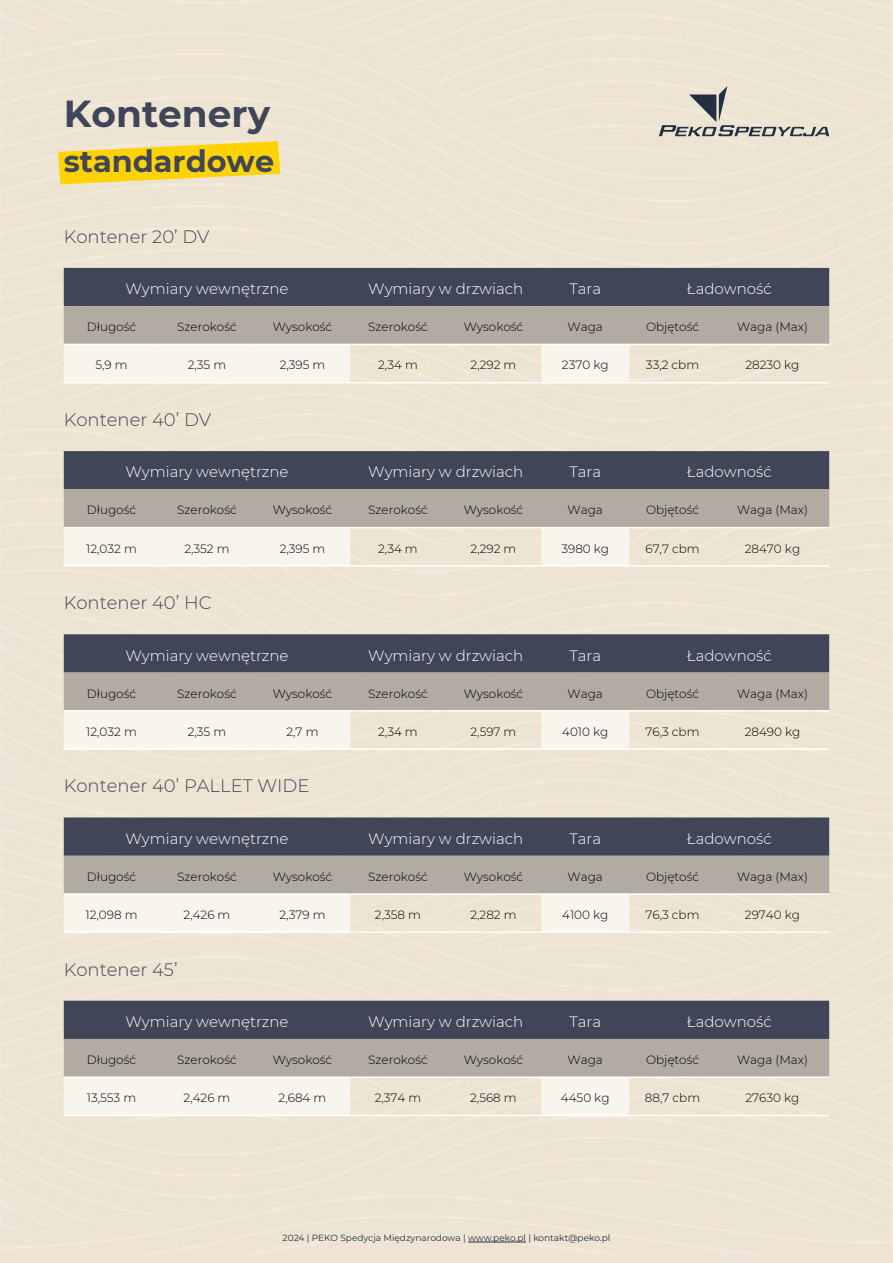
<style>
.page{position:relative;width:893px;height:1263px;background:#fff}
.page>*{position:absolute;margin:0;border:0;box-sizing:border-box;transform-origin:0 0}
.t1{font:700 37.5px "Montserrat";color:#404657}
.t2{font:700 30.3px "Montserrat";color:#404657}
.t3{font:300 18px "Montserrat";color:#404657}
.t4{font:300 15px "Montserrat";color:#fff}
.t5{font:300 12px "Montserrat";color:#000}
.t6{font:9px "Montserrat";color:#243040}
</style>
<div class="page">
<svg style="left:58px;top:141px;width:222px;height:43px;background:#fad736"></svg>
<svg style="left:64px;top:268px;width:765px;height:114px;background:#a19e9d"></svg>
<hr style="left:64px;top:344px;width:95px;height:1px;background:#fff">
<hr style="left:159px;top:344px;width:96px;height:1px;background:#fff">
<hr style="left:255px;top:344px;width:95px;height:1px;background:#fff">
<hr style="left:350px;top:344px;width:96px;height:1px;background:#fff">
<hr style="left:446px;top:344px;width:95px;height:1px;background:#fff">
<hr style="left:541px;top:344px;width:88px;height:1px;background:#fff">
<hr style="left:629px;top:344px;width:87px;height:1px;background:#fff">
<hr style="left:716px;top:344px;width:113px;height:1px;background:#fff">
<svg style="left:64px;top:451px;width:765px;height:114px;background:#a19e9d"></svg>
<hr style="left:64px;top:527px;width:95px;height:1px;background:#fff">
<hr style="left:159px;top:527px;width:96px;height:1px;background:#fff">
<hr style="left:255px;top:527px;width:95px;height:1px;background:#fff">
<hr style="left:350px;top:527px;width:96px;height:1px;background:#fff">
<hr style="left:446px;top:527px;width:95px;height:1px;background:#fff">
<hr style="left:541px;top:527px;width:88px;height:1px;background:#fff">
<hr style="left:629px;top:527px;width:87px;height:1px;background:#fff">
<hr style="left:716px;top:527px;width:113px;height:1px;background:#fff">
<svg style="left:64px;top:634px;width:765px;height:114px;background:#a19e9d"></svg>
<hr style="left:64px;top:710px;width:95px;height:1px;background:#fff">
<hr style="left:159px;top:710px;width:96px;height:1px;background:#fff">
<hr style="left:255px;top:710px;width:95px;height:1px;background:#fff">
<hr style="left:350px;top:710px;width:96px;height:1px;background:#fff">
<hr style="left:446px;top:710px;width:95px;height:1px;background:#fff">
<hr style="left:541px;top:710px;width:88px;height:1px;background:#fff">
<hr style="left:629px;top:710px;width:87px;height:1px;background:#fff">
<hr style="left:716px;top:710px;width:113px;height:1px;background:#fff">
<svg style="left:64px;top:817px;width:765px;height:114px;background:#a09e9c"></svg>
<hr style="left:64px;top:893px;width:95px;height:2px;background:#fff">
<hr style="left:159px;top:893px;width:96px;height:2px;background:#fff">
<hr style="left:255px;top:893px;width:95px;height:2px;background:#fff">
<hr style="left:350px;top:893px;width:96px;height:2px;background:#fff">
<hr style="left:446px;top:893px;width:95px;height:2px;background:#fff">
<hr style="left:541px;top:893px;width:88px;height:2px;background:#fff">
<hr style="left:629px;top:893px;width:87px;height:2px;background:#fff">
<hr style="left:716px;top:893px;width:113px;height:2px;background:#fff">
<svg style="left:64px;top:1001px;width:765px;height:114px;background:#a09e9c"></svg>
<hr style="left:64px;top:1076px;width:95px;height:2px;background:#fff">
<hr style="left:159px;top:1076px;width:96px;height:2px;background:#fff">
<hr style="left:255px;top:1076px;width:95px;height:2px;background:#fff">
<hr style="left:350px;top:1076px;width:96px;height:2px;background:#fff">
<hr style="left:446px;top:1076px;width:95px;height:2px;background:#fff">
<hr style="left:541px;top:1076px;width:88px;height:2px;background:#fff">
<hr style="left:629px;top:1076px;width:87px;height:2px;background:#fff">
<hr style="left:716px;top:1076px;width:113px;height:2px;background:#fff">
<svg style="left:659px;top:86px;width:170px;height:50px;background:#d0c9be"></svg>
<hr style="left:468px;top:1242px;width:58px;height:1px;background:#243040">
<h1 class="t1" style="left:64px;top:87px;width:208px">Kontenery</h1>
<h2 class="t2" style="left:64px;top:139px;width:212px">standardowe</h2>
<h3 class="t3" style="left:64px;top:224px;width:147px">Kontener 20’ DV</h3>
<p class="t4" style="left:125px;top:279px;width:165px">Wymiary wewnętrzne</p>
<p class="t4" style="left:368px;top:279px;width:157px">Wymiary w drzwiach</p>
<p class="t4" style="left:569px;top:279px;width:33px">Tara</p>
<p class="t4" style="left:687px;top:279px;width:86px">Ładowność</p>
<p class="t5" style="left:87px;top:319px;width:51px">Długość</p>
<p class="t5" style="left:177px;top:319px;width:61px">Szerokość</p>
<p class="t5" style="left:273px;top:319px;width:61px">Wysokość</p>
<p class="t5" style="left:368px;top:319px;width:61px">Szerokość</p>
<p class="t5" style="left:464px;top:319px;width:61px">Wysokość</p>
<p class="t5" style="left:568px;top:319px;width:37px">Waga</p>
<p class="t5" style="left:646px;top:319px;width:55px">Objętość</p>
<p class="t5" style="left:737px;top:319px;width:72px">Waga (Max)</p>
<p class="t5" style="left:95px;top:357px;width:34px">5,9 m</p>
<p class="t5" style="left:188px;top:357px;width:40px">2,35 m</p>
<p class="t5" style="left:280px;top:357px;width:47px">2,395 m</p>
<p class="t5" style="left:378px;top:357px;width:41px">2,34 m</p>
<p class="t5" style="left:471px;top:357px;width:47px">2,292 m</p>
<p class="t5" style="left:562px;top:357px;width:48px">2370 kg</p>
<p class="t5" style="left:646px;top:357px;width:55px">33,2 cbm</p>
<p class="t5" style="left:745px;top:357px;width:56px">28230 kg</p>
<h3 class="t3" style="left:64px;top:407px;width:149px">Kontener 40’ DV</h3>
<p class="t4" style="left:125px;top:462px;width:165px">Wymiary wewnętrzne</p>
<p class="t4" style="left:368px;top:462px;width:157px">Wymiary w drzwiach</p>
<p class="t4" style="left:569px;top:462px;width:33px">Tara</p>
<p class="t4" style="left:687px;top:462px;width:86px">Ładowność</p>
<p class="t5" style="left:87px;top:502px;width:51px">Długość</p>
<p class="t5" style="left:177px;top:502px;width:61px">Szerokość</p>
<p class="t5" style="left:273px;top:502px;width:61px">Wysokość</p>
<p class="t5" style="left:368px;top:502px;width:61px">Szerokość</p>
<p class="t5" style="left:464px;top:502px;width:61px">Wysokość</p>
<p class="t5" style="left:568px;top:502px;width:37px">Waga</p>
<p class="t5" style="left:646px;top:502px;width:55px">Objętość</p>
<p class="t5" style="left:737px;top:502px;width:72px">Waga (Max)</p>
<p class="t5" style="left:86px;top:540px;width:52px">12,032 m</p>
<p class="t5" style="left:184px;top:540px;width:47px">2,352 m</p>
<p class="t5" style="left:280px;top:540px;width:47px">2,395 m</p>
<p class="t5" style="left:378px;top:540px;width:41px">2,34 m</p>
<p class="t5" style="left:471px;top:540px;width:47px">2,292 m</p>
<p class="t5" style="left:561px;top:540px;width:49px">3980 kg</p>
<p class="t5" style="left:645px;top:540px;width:56px">67,7 cbm</p>
<p class="t5" style="left:745px;top:540px;width:57px">28470 kg</p>
<h3 class="t3" style="left:64px;top:591px;width:149px">Kontener 40’ HC</h3>
<p class="t4" style="left:125px;top:645px;width:165px">Wymiary wewnętrzne</p>
<p class="t4" style="left:368px;top:645px;width:157px">Wymiary w drzwiach</p>
<p class="t4" style="left:569px;top:645px;width:33px">Tara</p>
<p class="t4" style="left:687px;top:645px;width:86px">Ładowność</p>
<p class="t5" style="left:87px;top:685px;width:51px">Długość</p>
<p class="t5" style="left:177px;top:685px;width:61px">Szerokość</p>
<p class="t5" style="left:273px;top:685px;width:61px">Wysokość</p>
<p class="t5" style="left:368px;top:685px;width:61px">Szerokość</p>
<p class="t5" style="left:464px;top:685px;width:61px">Wysokość</p>
<p class="t5" style="left:568px;top:685px;width:37px">Waga</p>
<p class="t5" style="left:646px;top:685px;width:55px">Objętość</p>
<p class="t5" style="left:737px;top:685px;width:72px">Waga (Max)</p>
<p class="t5" style="left:86px;top:723px;width:52px">12,032 m</p>
<p class="t5" style="left:188px;top:723px;width:40px">2,35 m</p>
<p class="t5" style="left:286px;top:723px;width:33px">2,7 m</p>
<p class="t5" style="left:378px;top:723px;width:41px">2,34 m</p>
<p class="t5" style="left:470px;top:723px;width:47px">2,597 m</p>
<p class="t5" style="left:562px;top:723px;width:48px">4010 kg</p>
<p class="t5" style="left:646px;top:723px;width:55px">76,3 cbm</p>
<p class="t5" style="left:745px;top:723px;width:57px">28490 kg</p>
<h3 class="t3" style="left:64px;top:774px;width:247px">Kontener 40’ PALLET WIDE</h3>
<p class="t4" style="left:125px;top:828px;width:165px">Wymiary wewnętrzne</p>
<p class="t4" style="left:368px;top:828px;width:157px">Wymiary w drzwiach</p>
<p class="t4" style="left:569px;top:828px;width:33px">Tara</p>
<p class="t4" style="left:687px;top:828px;width:86px">Ładowność</p>
<p class="t5" style="left:87px;top:868px;width:51px">Długość</p>
<p class="t5" style="left:177px;top:868px;width:61px">Szerokość</p>
<p class="t5" style="left:273px;top:868px;width:61px">Wysokość</p>
<p class="t5" style="left:368px;top:868px;width:61px">Szerokość</p>
<p class="t5" style="left:464px;top:868px;width:61px">Wysokość</p>
<p class="t5" style="left:568px;top:868px;width:37px">Waga</p>
<p class="t5" style="left:646px;top:868px;width:55px">Objętość</p>
<p class="t5" style="left:737px;top:868px;width:72px">Waga (Max)</p>
<p class="t5" style="left:86px;top:906px;width:53px">12,098 m</p>
<p class="t5" style="left:184px;top:906px;width:48px">2,426 m</p>
<p class="t5" style="left:280px;top:906px;width:47px">2,379 m</p>
<p class="t5" style="left:375px;top:906px;width:47px">2,358 m</p>
<p class="t5" style="left:470px;top:906px;width:48px">2,282 m</p>
<p class="t5" style="left:562px;top:906px;width:48px">4100 kg</p>
<p class="t5" style="left:646px;top:906px;width:55px">76,3 cbm</p>
<p class="t5" style="left:745px;top:906px;width:57px">29740 kg</p>
<h3 class="t3" style="left:64px;top:957px;width:115px">Kontener 45’</h3>
<p class="t4" style="left:125px;top:1011px;width:165px">Wymiary wewnętrzne</p>
<p class="t4" style="left:368px;top:1011px;width:157px">Wymiary w drzwiach</p>
<p class="t4" style="left:569px;top:1011px;width:33px">Tara</p>
<p class="t4" style="left:687px;top:1011px;width:86px">Ładowność</p>
<p class="t5" style="left:87px;top:1051px;width:51px">Długość</p>
<p class="t5" style="left:177px;top:1051px;width:61px">Szerokość</p>
<p class="t5" style="left:273px;top:1051px;width:61px">Wysokość</p>
<p class="t5" style="left:368px;top:1051px;width:61px">Szerokość</p>
<p class="t5" style="left:464px;top:1051px;width:61px">Wysokość</p>
<p class="t5" style="left:568px;top:1051px;width:37px">Waga</p>
<p class="t5" style="left:646px;top:1051px;width:55px">Objętość</p>
<p class="t5" style="left:737px;top:1051px;width:72px">Waga (Max)</p>
<p class="t5" style="left:87px;top:1090px;width:51px">13,553 m</p>
<p class="t5" style="left:184px;top:1090px;width:48px">2,426 m</p>
<p class="t5" style="left:279px;top:1090px;width:49px">2,684 m</p>
<p class="t5" style="left:375px;top:1090px;width:48px">2,374 m</p>
<p class="t5" style="left:470px;top:1090px;width:48px">2,568 m</p>
<p class="t5" style="left:561px;top:1090px;width:50px">4450 kg</p>
<p class="t5" style="left:645px;top:1090px;width:57px">88,7 cbm</p>
<p class="t5" style="left:745px;top:1090px;width:55px">27630 kg</p>
<p class="t6" style="left:283px;top:1232px;width:329px">2024 | PEKO Spedycja Międzynarodowa | www.peko.pl | kontakt@peko.pl</p>
</div>
